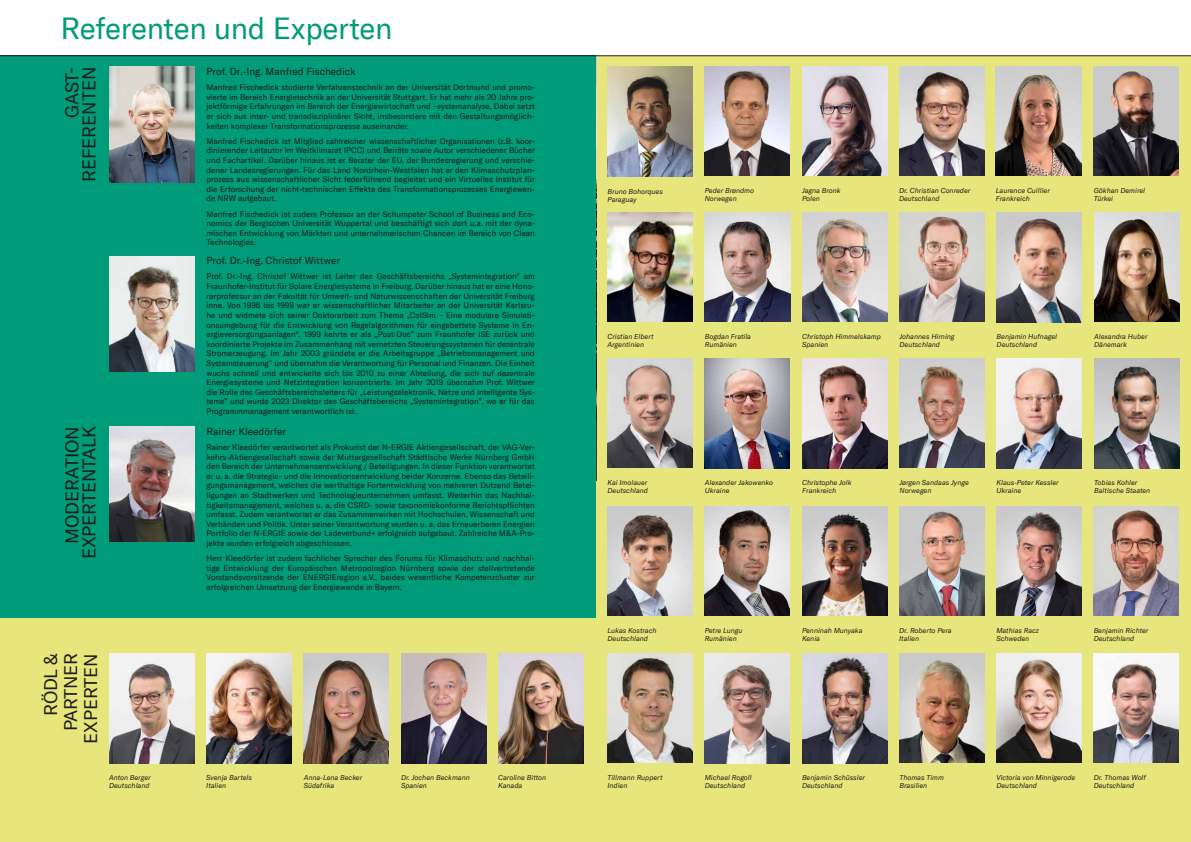
<style>
.page{position:relative;width:1191px;height:842px;background:#fff}
.page>*{position:absolute;margin:0;border:0;box-sizing:border-box;transform-origin:0 0}
.t1{font:30px "GT America";letter-spacing:-.01em;color:#009b78}
.t2{font:18px/17px "GT America";color:#1d1d1b;text-align:right}
.t3{font:18px/20px "GT America";letter-spacing:-.02em;color:#1d1d1b;text-align:right}
.t4{font:10px "GT America";color:#1d1d1b}
.t5{font:8px/9.6px "GT America";color:#1d1d1b;text-align:justify}
.t6{font:italic 7px/8px "GT America";color:#1d1d1b}
</style>
<div class="page">
<div style="left:0;top:56px;width:1191px;height:786px;background:#e7e67c"></div>
<img style="left:1093px;top:66px;width:86px;height:110px">
<img style="left:899px;top:506px;width:85px;height:110px">
<img style="left:1094px;top:358px;width:85px;height:110px">
<img style="left:607px;top:506px;width:85px;height:110px">
<img style="left:704px;top:506px;width:86px;height:110px">
<img style="left:705px;top:212px;width:85px;height:110px">
<img style="left:899px;top:358px;width:85px;height:110px">
<img style="left:1093px;top:653px;width:86px;height:110px">
<img style="left:704px;top:66px;width:86px;height:110px">
<img style="left:996px;top:506px;width:85px;height:110px">
<img style="left:996px;top:358px;width:85px;height:110px">
<img style="left:1094px;top:212px;width:85px;height:110px">
<img style="left:802px;top:358px;width:85px;height:110px">
<img style="left:109px;top:653px;width:85px;height:110px">
<img style="left:206px;top:653px;width:85px;height:110px">
<img style="left:401px;top:653px;width:85px;height:110px">
<img style="left:498px;top:653px;width:85px;height:110px">
<img style="left:704px;top:653px;width:86px;height:110px">
<img style="left:802px;top:212px;width:85px;height:110px">
<img style="left:899px;top:212px;width:85px;height:110px">
<img style="left:995px;top:66px;width:86px;height:110px">
<img style="left:899px;top:66px;width:85px;height:110px">
<img style="left:996px;top:212px;width:86px;height:110px">
<img style="left:607px;top:358px;width:85px;height:110px">
<img style="left:802px;top:66px;width:85px;height:110px">
<img style="left:1093px;top:506px;width:86px;height:110px">
<img style="left:607px;top:653px;width:85px;height:110px">
<img style="left:607px;top:212px;width:85px;height:110px">
<img style="left:607px;top:67px;width:85px;height:109px">
<img style="left:802px;top:653px;width:85px;height:110px">
<img style="left:802px;top:506px;width:85px;height:110px">
<img style="left:996px;top:653px;width:86px;height:110px">
<img style="left:304px;top:653px;width:85px;height:110px">
<img style="left:704px;top:358px;width:86px;height:110px">
<div style="left:0;top:56px;width:595px;height:562px;background:#009b78"></div>
<img style="left:109px;top:67px;width:85px;height:115px">
<img style="left:109px;top:256px;width:85px;height:115px">
<img style="left:109px;top:427px;width:85px;height:115px">
<img style="left:899px;top:653px;width:85px;height:110px">
<hr style="left:0;top:55px;width:1191px;height:1px;background:#1d1d1b">
<h1 class="t1" style="left:61px;top:11px;width:333px">Referenten und Experten</h1>
<h2 class="t2" style="left:64px;top:182px;width:117px;rotate:-90deg">GAST-<br>REFERENTEN</h2>
<p class="t4" style="left:206px;top:65px;width:150px">Prof. Dr.-Ing. Manfred Fischedick</p>
<p class="t5" style="left:206px;top:82px;width:330px">Manfred Fischedick studierte Verfahrenstechnik an der Universität Dortmund und promo&shy;vierte im Bereich Energietechnik an der Universität Stuttgart. Er hat mehr als 20 Jahre pro&shy;jektförmige Erfahrungen im Bereich der Energiewirtschaft und –systemanalyse. Dabei setzt er sich aus inter- und transdisziplinärer Sicht, insbesondere mit den Gestaltungsmöglich&shy;keiten komplexer Transformationsprozesse auseinander.</p>
<p class="t5" style="left:206px;top:136px;width:330px">Manfred Fischedick ist Mitglied zahlreicher wissenschaftlicher Organisationen (z.B. koor&shy;dinierender Leitautor im Weltklimarat IPCC) und Beiräte sowie Autor verschiedener Bücher und Fachartikel. Darüber hinaus ist er Berater der EU, der Bundesregierung und verschie&shy;dener Landesregierungen. Für das Land Nordrhein-Westfalen hat er den Klimaschutzplan&shy;prozess aus wissenschaftlicher Sicht federführend begleitet und ein Virtuelles Institut für die Erforschung der nicht-technischen Effekte des Transformationsprozesses Energiewen&shy;de NRW aufgebaut.</p>
<p class="t5" style="left:206px;top:209px;width:330px">Manfred Fischedick ist zudem Professor an der Schumpeter School of Business and Eco&shy;nomics der Bergischen Universität Wuppertal und beschäftigt sich dort u.a. mit der dyna&shy;mischen Entwicklung von Märkten und unternehmerischen Chancen im Bereich von Clean Technologies.</p>
<p class="t4" style="left:206px;top:255px;width:135px">Prof. Dr.-Ing. Christof Wittwer</p>
<p class="t5" style="left:206px;top:272px;width:330px">Prof. Dr.-Ing. Christof Wittwer ist Leiter des Geschäftsbereichs „Systemintegration“ am Fraunhofer-Institut für Solare Energiesysteme in Freiburg. Darüber hinaus hat er eine Hono&shy;rarprofessur an der Fakultät für Umwelt- und Naturwissenschaften der Universität Freiburg inne. Von 1996 bis 1999 war er wissenschaftlicher Mitarbeiter an der Universität Karlsru&shy;he und widmete sich seiner Doktorarbeit zum Thema „ColSim – Eine modulare Simulati&shy;onsumgebung für die Entwicklung von Regelalgorithmen für eingebettete Systeme in En&shy;ergieversorgungsanlagen“. 1999 kehrte er als „Post-Doc” zum Fraunhofer ISE zurück und koordinierte Projekte im Zusammenhang mit vernetzten Steuerungssystemen für dezentrale Stromerzeugung. Im Jahr 2003 gründete er die Arbeitsgruppe „Betriebsmanagement und Systemsteuerung” und übernahm die Verantwortung für Personal und Finanzen. Die Einheit wuchs schnell und entwickelte sich bis 2010 zu einer Abteilung, die sich auf dezentrale Energiesysteme und Netzintegration konzentrierte. Im Jahr 2019 übernahm Prof. Wittwer die Rolle des Geschäftsbereichsleiters für „Leistungselektronik, Netze und intelligente Sys&shy;teme” und wurde 2023 Direktor des Geschäftsbereichs „Systemintegration”, wo er für das Programmmanagement verantwortlich ist.</p>
<h2 class="t2" style="left:64px;top:559px;width:135px;rotate:-90deg">MODERATION<br>EXPERTENTALK</h2>
<p class="t4" style="left:206px;top:425px;width:81px">Rainer Kleedörfer</p>
<p class="t5" style="left:206px;top:442px;width:330px">Rainer Kleedörfer verantwortet als Prokurist der N-ERGIE Aktiengesellschaft, der VAG-Ver&shy;kehrs-Aktiengesellschaft sowie der Muttergesellschaft Städtische Werke Nürnberg GmbH den Bereich der Unternehmensentwicklung / Beteiligungen. In dieser Funktion verantwortet er u. a. die Strategie- und die Innovationsentwicklung beider Konzerne. Ebenso das Beteili&shy;gungsmanagement, welches die werthaltige Fortentwicklung von mehreren Dutzend Betei&shy;ligungen an Stadtwerken und Technologieunternehmen umfasst. Weiterhin das Nachhal&shy;tigkeitsmanagement, welches u. a. die CSRD- sowie taxonomiekonforme Berichtspflichten umfasst. Zudem verantwortet er das Zusammenwirken mit Hochschulen, Wissenschaft und Verbänden und Politik. Unter seiner Verantwortung wurden u. a. das Erneuerbaren Energien Portfolio der N-ERGIE sowie der Ladeverbund+ erfolgreich aufgebaut. Zahlreiche M&amp;A-Pro&shy;jekte wurden erfolgreich abgeschlossen.</p>
<p class="t5" style="left:206px;top:554px;width:330px">Herr Kleedörfer ist zudem fachlicher Sprecher des Forums für Klimaschutz und nachhal&shy;tige Entwicklung der Europäischen Metropolregion Nürnberg sowie der stellvertretende Vorstandsvorsitzende der ENERGIEregion e.V., beides wesentliche Kompetenzcluster zur erfolgreichen Umsetzung der Energiewende in Bayern.</p>
<h2 class="t3" style="left:41px;top:744px;width:92px;rotate:-90deg">RÖDL &amp;<br>PARTNER<br>EXPERTEN</h2>
<p class="t6" style="left:607px;top:187px;width:57px">Bruno Bohorques<br>Paraguay</p>
<p class="t6" style="left:704px;top:186px;width:51px">Peder Brøndmo<br>Norwegen</p>
<p class="t6" style="left:607px;top:332px;width:48px">Cristian Elbert<br>Argentinien</p>
<p class="t6" style="left:705px;top:333px;width:48px">Bogdan Fratila<br>Rumänien</p>
<p class="t6" style="left:607px;top:479px;width:42px">Kai Imolauer<br>Deutschland</p>
<p class="t6" style="left:704px;top:479px;width:70px">Alexander Jakowenko<br>Ukraine</p>
<p class="t6" style="left:607px;top:626px;width:51px">Lukas Kostrach<br>Deutschland</p>
<p class="t6" style="left:704px;top:626px;width:39px">Petre Lungu<br>Rumänien</p>
<p class="t6" style="left:607px;top:773px;width:56px">Tillmann Ruppert<br>Indien</p>
<p class="t6" style="left:109px;top:774px;width:43px">Anton Berger<br>Deutschland</p>
<p class="t6" style="left:206px;top:774px;width:47px">Svenja Bartels<br>Italien</p>
<p class="t6" style="left:401px;top:774px;width:70px">Dr. Jochen Beckmann<br>Spanien</p>
<p class="t6" style="left:498px;top:774px;width:50px">Caroline Bitton<br>Kanada</p>
<p class="t6" style="left:704px;top:774px;width:49px">Michael Rogoll<br>Deutschland</p>
<p class="t6" style="left:304px;top:774px;width:60px">Anna-Lena Becker<br>Südafrika</p>
<p class="t6" style="left:802px;top:186px;width:40px">Jagna Bronk<br>Polen</p>
<p class="t6" style="left:899px;top:187px;width:73px">Dr. Christian Conreder<br>Deutschland</p>
<p class="t6" style="left:995px;top:187px;width:56px">Laurence Cuillier<br>Frankreich</p>
<p class="t6" style="left:1093px;top:186px;width:53px">Gökhan Demirel<br>Türkei</p>
<p class="t6" style="left:802px;top:333px;width:80px">Christoph Himmelskamp<br>Spanien</p>
<p class="t6" style="left:899px;top:333px;width:57px">Johannes Hirning<br>Deutschland</p>
<p class="t6" style="left:996px;top:333px;width:62px">Benjamin Hufnagel<br>Deutschland</p>
<p class="t6" style="left:1094px;top:333px;width:55px">Alexandra Huber<br>Dänemark</p>
<p class="t6" style="left:802px;top:479px;width:51px">Christophe Jolk<br>Frankreich</p>
<p class="t6" style="left:899px;top:479px;width:71px">Jørgen Sandaas Jynge<br>Norwegen</p>
<p class="t6" style="left:996px;top:479px;width:64px">Klaus-Peter Kessler<br>Ukraine</p>
<p class="t6" style="left:1094px;top:479px;width:58px">Tobias Kohler<br>Baltische Staaten</p>
<p class="t6" style="left:802px;top:626px;width:62px">Penninah Munyaka<br>Kenia</p>
<p class="t6" style="left:899px;top:627px;width:54px">Dr. Roberto Pera<br>Italien</p>
<p class="t6" style="left:996px;top:627px;width:44px">Mathias Racz<br>Schweden</p>
<p class="t6" style="left:1093px;top:627px;width:56px">Benjamin Richter<br>Deutschland</p>
<p class="t6" style="left:802px;top:774px;width:65px">Benjamin Schüssler<br>Deutschland</p>
<p class="t6" style="left:899px;top:774px;width:46px">Thomas Timm<br>Brasilien</p>
<p class="t6" style="left:996px;top:774px;width:80px">Victoria von Minnigerode<br>Deutschland</p>
<p class="t6" style="left:1093px;top:773px;width:54px">Dr. Thomas Wolf<br>Deutschland</p>
</div>
